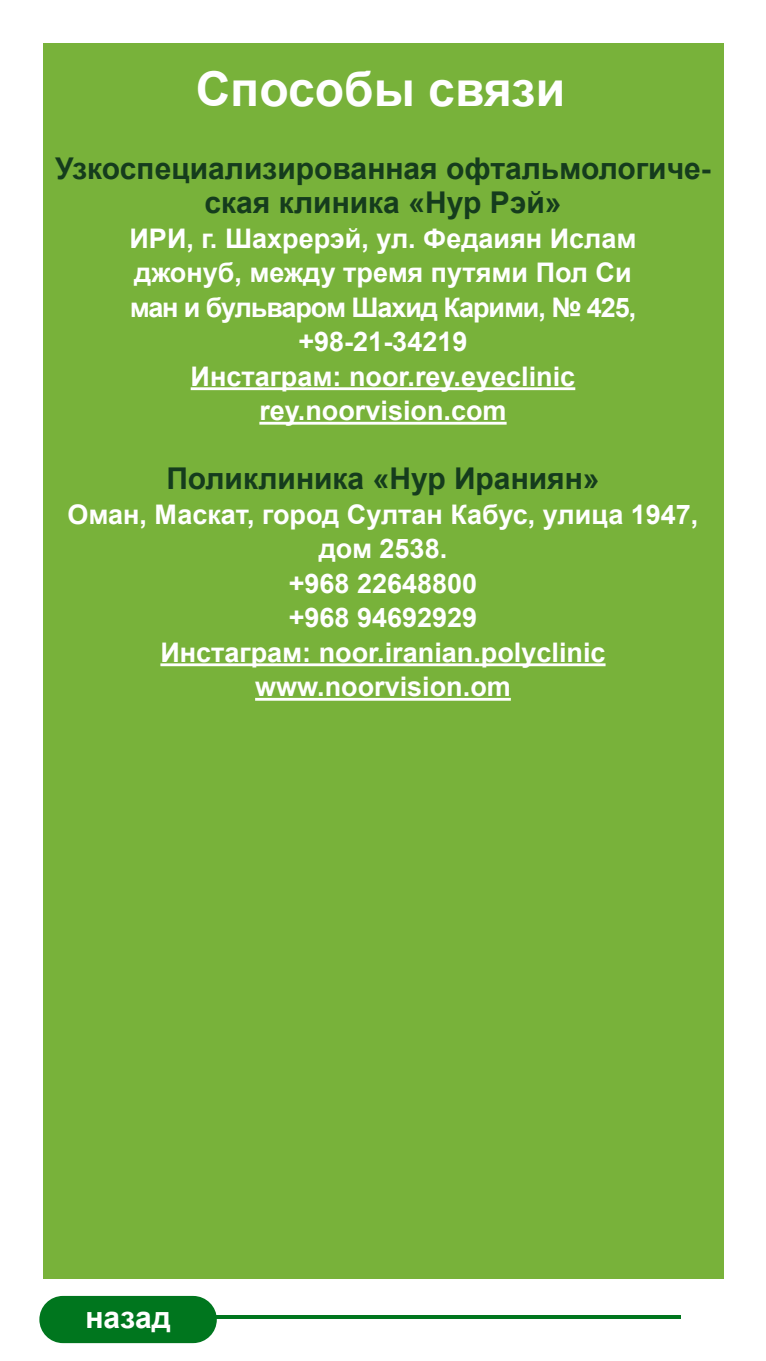
<style>
.page{position:relative;width:766px;height:1361px;background:#fff}
.page>*{position:absolute;margin:0;border:0;box-sizing:border-box;transform-origin:0 0}
.t1{font:700 48px "Arial";color:#fff}
.t2{font:700 30px "Arial";color:#153c1d}
.t3{font:700 30px "Arial";color:#fff}
.t4{font:700 27px/34.5px "Arial";color:#fff;text-align:center}
</style>
<div class="page">
<div style="left:39px;top:1296px;width:178px;height:47px;background:#00761e"></div>
<hr style="left:213px;top:1315px;width:468px;height:3px;background:#00761e">
<div style="left:43px;top:44px;width:680px;height:1235px;background:#78b23a"></div>
<hr style="left:191px;top:387px;width:384px;height:3px;background:#fff">
<hr style="left:259px;top:422px;width:247px;height:3px;background:#fff">
<hr style="left:160px;top:663px;width:445px;height:3px;background:#fff">
<hr style="left:255px;top:698px;width:255px;height:3px;background:#fff">
<h1 class="t1" style="left:196px;top:55px;width:371px">Способы связи</h1>
<p class="t2" style="left:55px;top:147px;width:657px">Узкоспециализированная офтальмологиче-</p>
<p class="t2" style="left:204px;top:182px;width:358px">ская клиника «Нур Рэй«</p>
<p class="t4" style="left:129px;top:221px;width:508px">ИРИ .г, Шахрерэй, ул. Федаиян Ислам джонуб, между тремя путями Пол Си ман и бульваром Шахид Карими No, 425, +98-21-34219<br>Инстаграм: noor.rey.eyeclinic rey.noorvision.com</p>
<p class="t2" style="left:166px;top:458px;width:434px">Поликлиника «Нур Ираниян«</p>
<p class="t4" style="left:67px;top:497px;width:632px">Оман, Маскат, город Султан Кабус, улица 1947, дом 2538.<br>+968 22648800<br>+968 94692929<br>Инстаграм: noor.iranian.polyclinic www.noorvision.om</p>
<p class="t3" style="left:85px;top:1296px;width:87px">назад</p>
</div>
